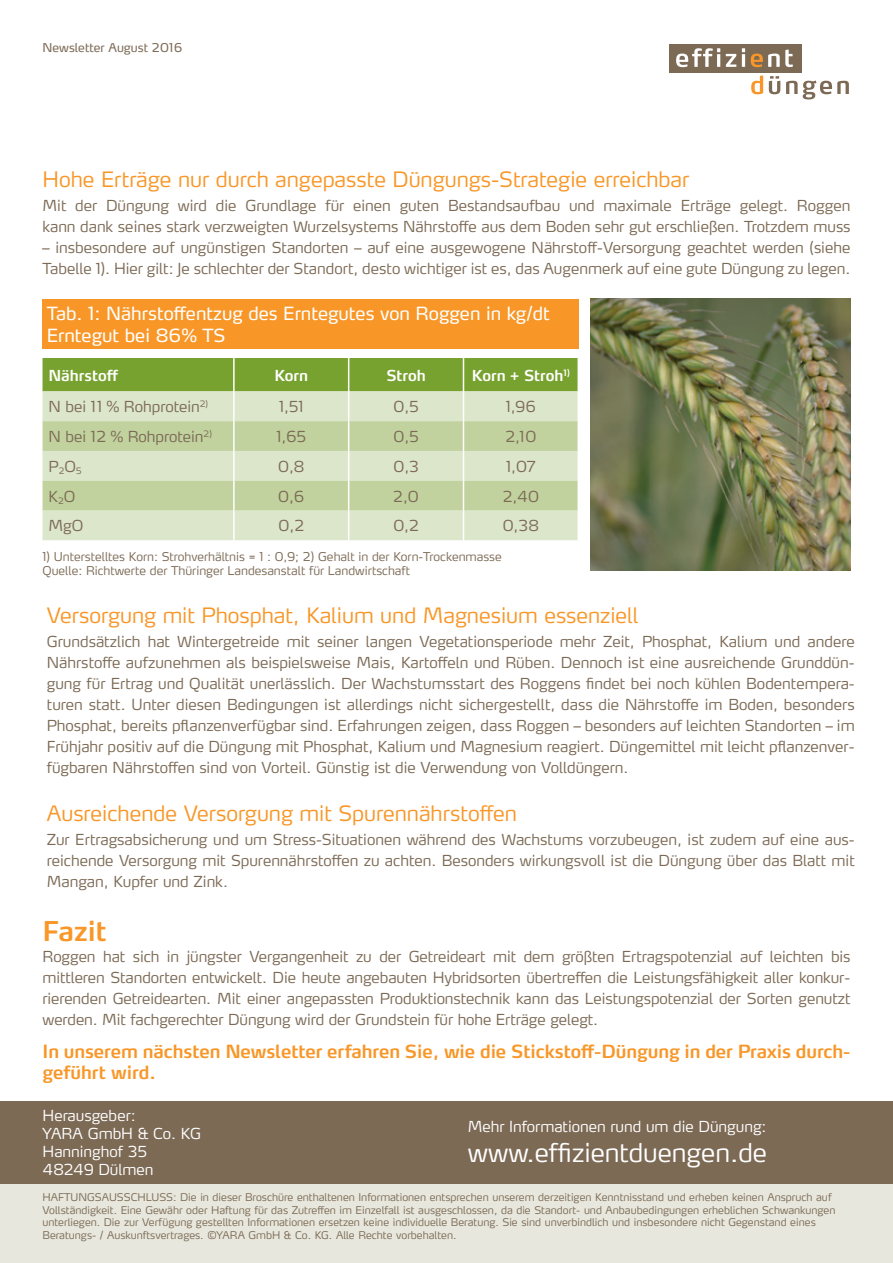
<style>
.page{position:relative;width:893px;height:1263px;background:#fff}
.page>*{position:absolute;margin:0;border:0;box-sizing:border-box;transform-origin:0 0}
.t1{font:600 27px "Yara Max LF";color:#f89728}
.t2{font:300 25.5px "Yara Max LF";color:#fff}
.t3{font:300 21px "Yara Max LF";color:#f89728}
.t4{font:600 18px/21px "Yara Max LF";letter-spacing:-.005em;color:#f89728}
.t5{font:18px/21.6px "Yara Max LF";color:#fff}
.t6{font:300 15px/21px "Yara Max LF";color:#7c6a55;text-align:justify}
.t7{font:300 15px/18px "Yara Max LF";color:#fff}
.t8{font:600 15px "Yara Max LF";color:#fff}
.t9{font:300 12px/14.4px "Yara Max LF";color:#7c6a55}
.t10{font:12px "Yara Max LF";color:#7c6a55}
.t11{font:300 10.5px/12.6px "Yara Max LF";color:#7c6a55}
</style>
<div class="page">
<div style="left:669px;top:44px;width:133px;height:29px;background:#7c6a55"></div>
<svg style="left:676px;top:48px;width:44px;height:19px"></svg>
<svg style="left:726px;top:54px;width:10px;height:13px"></svg>
<svg style="left:742px;top:48px;width:3px;height:19px"></svg>
<svg style="left:751px;top:50px;width:42px;height:17px"></svg>
<svg style="left:751px;top:75px;width:12px;height:19px"></svg>
<svg style="left:769px;top:76px;width:11px;height:18px"></svg>
<svg style="left:786px;top:81px;width:63px;height:18px"></svg>
<div style="left:0;top:1154px;width:893px;height:109px;background:#e7e7dd"></div>
<div style="left:0;top:1101px;width:893px;height:82px;background:#7c6a55"></div>
<img style="left:590px;top:299px;width:260px;height:272px">
<div style="left:43px;top:299px;width:536px;height:49px;background:#f89728"></div>
<div style="left:43px;top:358px;width:535px;height:33px;background:#78a22f"></div>
<div style="left:43px;top:391px;width:535px;height:149px;background:#dce6ca"></div>
<svg style="left:43px;top:421px;width:535px;height:89px;background:#cad8ad"></svg>
<hr style="left:233px;top:358px;width:2px;height:33px;background:#fff">
<hr style="left:348px;top:358px;width:1px;height:33px;background:#fff">
<hr style="left:463px;top:358px;width:1px;height:33px;background:#fff">
<hr style="left:233px;top:391px;width:2px;height:30px;background:#fff">
<hr style="left:348px;top:391px;width:1px;height:30px;background:#fff">
<hr style="left:463px;top:391px;width:1px;height:30px;background:#fff">
<hr style="left:233px;top:421px;width:2px;height:30px;background:#fff">
<hr style="left:348px;top:421px;width:1px;height:30px;background:#fff">
<hr style="left:463px;top:421px;width:1px;height:30px;background:#fff">
<hr style="left:233px;top:451px;width:2px;height:30px;background:#fff">
<hr style="left:348px;top:451px;width:1px;height:30px;background:#fff">
<hr style="left:463px;top:451px;width:1px;height:30px;background:#fff">
<hr style="left:233px;top:481px;width:2px;height:29px;background:#fff">
<svg style="left:348px;top:481px;width:1px;height:29px"></svg>
<svg style="left:463px;top:481px;width:1px;height:29px"></svg>
<hr style="left:233px;top:510px;width:2px;height:30px;background:#fff">
<hr style="left:348px;top:510px;width:1px;height:30px;background:#fff">
<hr style="left:463px;top:510px;width:1px;height:30px;background:#fff">
<p class="t10" style="left:43px;top:40px;width:141px">Newsletter August 2016</p>
<h3 class="t3" style="left:43px;top:166px;width:648px">Hohe Erträge nur durch angepasste Düngungs-Strategie erreichbar</h3>
<p class="t6" style="left:43px;top:195px;width:809px">Mit der Düngung wird die Grundlage für einen guten Bestandsaufbau und maximale Erträge gelegt. Roggen kann dank seines stark verzweigten Wurzelsystems Nährstoffe aus dem Boden sehr gut erschließen. Trotzdem muss</p>
<p class="t6" style="left:43px;top:237px;width:809px">– insbesondere auf ungünstigen Standorten – auf eine ausgewogene Nährstoff-Versorgung geachtet werden (siehe<br>Tabelle 1). Hier gilt: Je schlechter der Standort, desto wichtiger ist es, das Augenmerk auf eine gute Düngung zu legen.</p>
<p class="t5" style="left:47px;top:302px;width:504px">Tab. 1: Nährstoffentzug des Erntegutes von Roggen in kg/dt<br>Erntegut bei 86% TS</p>
<p class="t8" style="left:49px;top:366px;width:71px">Nährstoff</p>
<p class="t8" style="left:274px;top:366px;width:35px">Korn</p>
<p class="t8" style="left:386px;top:366px;width:41px">Stroh</p>
<p class="t8" style="left:472px;top:366px;width:99px">Korn + Stroh<sup>1)</sup></p>
<p class="t6" style="left:49px;top:396px;width:161px">N bei 11 % Rohprotein<sup>2)</sup></p>
<p class="t6" style="left:279px;top:396px;width:26px">1,51</p>
<p class="t6" style="left:393px;top:396px;width:27px">0,5</p>
<p class="t6" style="left:506px;top:396px;width:32px">1,96</p>
<p class="t6" style="left:49px;top:426px;width:165px">N bei 12 % Rohprotein<sup>2)</sup></p>
<p class="t6" style="left:276px;top:426px;width:31px">1,65</p>
<p class="t6" style="left:393px;top:426px;width:27px">0,5</p>
<p class="t6" style="left:505px;top:426px;width:32px">2,10</p>
<p class="t6" style="left:49px;top:456px;width:35px">P<sub>2</sub>O<sub>5</sub></p>
<p class="t6" style="left:278px;top:456px;width:28px">0,8</p>
<p class="t6" style="left:393px;top:456px;width:27px">0,3</p>
<p class="t6" style="left:506px;top:456px;width:31px">1,07</p>
<p class="t6" style="left:49px;top:485px;width:28px">K<sub>2</sub>O</p>
<p class="t6" style="left:278px;top:485px;width:27px">0,6</p>
<p class="t6" style="left:393px;top:485px;width:27px">2,0</p>
<p class="t6" style="left:503px;top:485px;width:38px">2,40</p>
<p class="t6" style="left:49px;top:515px;width:36px">MgO</p>
<p class="t6" style="left:278px;top:515px;width:27px">0,2</p>
<p class="t6" style="left:393px;top:515px;width:27px">0,2</p>
<p class="t6" style="left:503px;top:515px;width:38px">0,38</p>
<p class="t9" style="left:43px;top:549px;width:461px">1) Unterstelltes Korn: Strohverhältnis = 1 : 0,9; 2) Gehalt in der Korn-Trockenmasse<br>Quelle: Richtwerte der Thüringer Landesanstalt für Landwirtschaft</p>
<h3 class="t3" style="left:47px;top:602px;width:593px">Versorgung mit Phosphat, Kalium und Magnesium essenziell</h3>
<p class="t6" style="left:47px;top:631px;width:809px">Grundsätzlich hat Wintergetreide mit seiner langen Vegetationsperiode mehr Zeit, Phosphat, Kalium und andere Nährstoffe aufzunehmen als beispielsweise Mais, Kartoffeln und Rüben. Dennoch ist eine ausreichende Grunddün&shy;gung für Ertrag und Qualität unerlässlich. Der Wachstumsstart des Roggens findet bei noch kühlen Bodentempera&shy;turen statt. Unter diesen Bedingungen ist allerdings nicht sichergestellt, dass die Nährstoffe im Boden, besonders Phosphat, bereits pflanzenverfügbar sind. Erfahrungen zeigen, dass Roggen – besonders auf leichten Standorten – im Frühjahr positiv auf die Düngung mit Phosphat, Kalium und Magnesium reagiert. Düngemittel mit leicht pflanzenver&shy;fügbaren Nährstoffen sind von Vorteil. Günstig ist die Verwendung von Volldüngern.</p>
<h3 class="t3" style="left:47px;top:800px;width:472px">Ausreichende Versorgung mit Spurennährstoffen</h3>
<p class="t6" style="left:47px;top:829px;width:809px">Zur Ertragsabsicherung und um Stress-Situationen während des Wachstums vorzubeugen, ist zudem auf eine aus&shy;reichende Versorgung mit Spurennährstoffen zu achten. Besonders wirkungsvoll ist die Düngung über das Blatt mit Mangan, Kupfer und Zink.</p>
<h1 class="t1" style="left:43px;top:913px;width:66px">Fazit</h1>
<p class="t6" style="left:43px;top:945px;width:809px">Roggen hat sich in jüngster Vergangenheit zu der Getreideart mit dem größten Ertragspotenzial auf leichten bis mittleren Standorten entwickelt. Die heute angebauten Hybridsorten übertreffen die Leistungsfähigkeit aller konkur&shy;rierenden Getreidearten. Mit einer angepassten Produktionstechnik kann das Leistungspotenzial der Sorten genutzt werden. Mit fachgerechter Düngung wird der Grundstein für hohe Erträge gelegt.</p>
<p class="t4" style="left:43px;top:1040px;width:809px">In unserem nächsten Newsletter erfahren Sie, wie die Stickstoff-Düngung in der Praxis durch&shy;geführt wird.</p>
<p class="t7" style="left:43px;top:1106px;width:160px">Herausgeber:<br>YARA GmbH &amp; Co. KG<br>Hanninghof 35<br>48249 Dülmen</p>
<p class="t7" style="left:468px;top:1117px;width:300px">Mehr Informationen rund um die Düngung:</p>
<h2 class="t2" style="left:468px;top:1137px;width:301px">www.effizientduengen.de</h2>
<p class="t11" style="left:43px;top:1191px;width:794px">HAFTUNGSAUSSCHLUSS: Die in dieser Broschüre enthaltenen Informationen entsprechen unserem derzeitigen Kenntnisstand und erheben keinen Anspruch auf Vollständigkeit. Eine Gewähr oder Haftung für das Zutreffen im Einzelfall ist ausgeschlossen, da die Standort- und Anbaubedingungen erheblichen Schwankungen unterliegen. Die zur Verfügung gestellten Informationen ersetzen keine individuelle Beratung. Sie sind unverbindlich und insbesondere nicht Gegenstand eines Beratungs- / Auskunftsvertrages. ©YARA GmbH &amp; Co. KG. Alle Rechte vorbehalten.</p>
</div>
